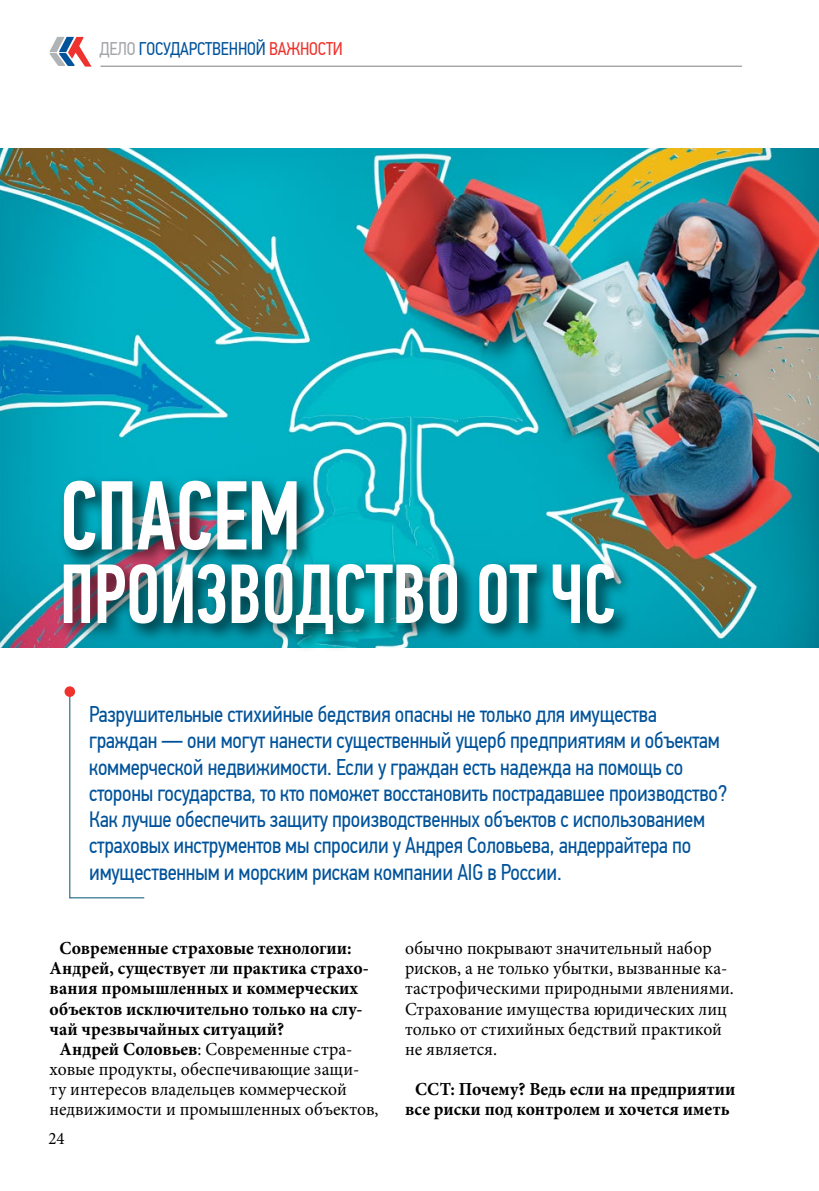
<style>
.page{position:relative;width:819px;height:1191px;background:#fff}
.page>*{position:absolute;margin:0;border:0;box-sizing:border-box;transform-origin:0 0}
.t1{font:500 98px "PF Din Text Comp Pro";letter-spacing:-.01em;color:#fff;scale:.96 1}
.t2{font:500 84px "PF Din Text Comp Pro";letter-spacing:-.01em;color:#fff;scale:.96 1}
.t3{font:22.75px/26.2px "PF Din Text Cond Pro";letter-spacing:-.01em;color:#00539b;scale:.95 1}
.t4{font:18.38px/20.1px "Minion Pro";color:#000;scale:.96 1}
.t5{font:700 18.38px/20.1px "Minion Pro";color:#000;text-align:center;scale:.96 1}
.t6{font:18.38px "PF Din Text Cond Pro";letter-spacing:-.01em;color:#00539b;scale:.96 1}
.t7{font:17.5px "Minion Pro";color:#000;scale:.96 1}
.s1{color:#a3a5a8}
.s2{color:#ee322d}
.s3{font-weight:700}
</style>
<div class="page">
<svg style="left:49px;top:37px;width:43px;height:30px"></svg>
<hr style="left:100px;top:66px;width:642px;height:1px;background:#808285">
<img style="left:0;top:149px;width:819px;height:498px">
<div style="left:58px;top:474px;width:574px;height:179px;background:#000;opacity:.75"></div>
<hr style="left:69px;top:692px;width:1px;height:206px;background:#005372">
<hr style="left:70px;top:897px;width:74px;height:1px;background:#005372">
<div style="left:64px;top:686px;width:11px;height:11px;background:#ee322d;border-radius:50%"></div>
<p class="t6" style="left:99px;top:38px;width:255px"><span class="s1">ДЕЛО</span> ГОСУДАРСТВЕННОЙ <span class="s2">ВАЖНОСТИ</span></p>
<h1 class="t1" style="left:60px;top:459px;width:253px">СПАСЕМ</h1>
<h2 class="t2" style="left:60px;top:545px;width:581px">ПРОИЗВОДСТВО ОТ ЧС</h2>
<p class="t3" style="left:89px;top:701px;width:673px">Разрушительные стихийные бедствия опасны не только для имущества граждан — они могут нанести существенный ущерб предприятиям и объектам коммерческой недвижимости. Если у граждан есть надежда на помощь со стороны государства, то кто поможет восстановить пострадавшее производство?<br>Как лучше обеспечить защиту производственных объектов с использованием страховых инструментов мы спросили у Андрея Соловьева, андеррайтера по имущественным и морским рискам компании AIG в России.</p>
<p class="t5" style="left:60px;top:938px;width:305px">Современные страховые технологии:</p>
<p class="t5" style="left:50px;top:958px;width:334px">Андрей, существует ли практика страхо-</p>
<p class="t5" style="left:50px;top:978px;width:323px">вания промышленных и коммерческих</p>
<p class="t5" style="left:50px;top:998px;width:327px">объектов исключительно только на слу-</p>
<p class="t5" style="left:50px;top:1018px;width:246px">чай чрезвычайных ситуаций?</p>
<p class="t4" style="left:60px;top:1039px;width:307px"><span class="s3">Андрей Соловьев</span>: Современные стра-</p>
<p class="t4" style="left:50px;top:1059px;width:324px">ховые продукты, обеспечивающие защи-</p>
<p class="t4" style="left:50px;top:1079px;width:311px">ту интересов владельцев коммерческой</p>
<p class="t4" style="left:50px;top:1099px;width:344px">недвижимости и промышленных объектов,</p>
<p class="t7" style="left:48px;top:1126px;width:18px">24</p>
<p class="t4" style="left:405px;top:938px;width:344px">обычно покрывают значительный набор рисков, а не только убытки, вызванные ка&shy;тастрофическими природными явлениями.<br>Страхование имущества юридических лиц только от стихийных бедствий практикой не является.</p>
<p class="t5" style="left:405px;top:1079px;width:345px">ССТ: Почему? Ведь если на предприятии все риски под контролем и хочется иметь</p>
</div>
